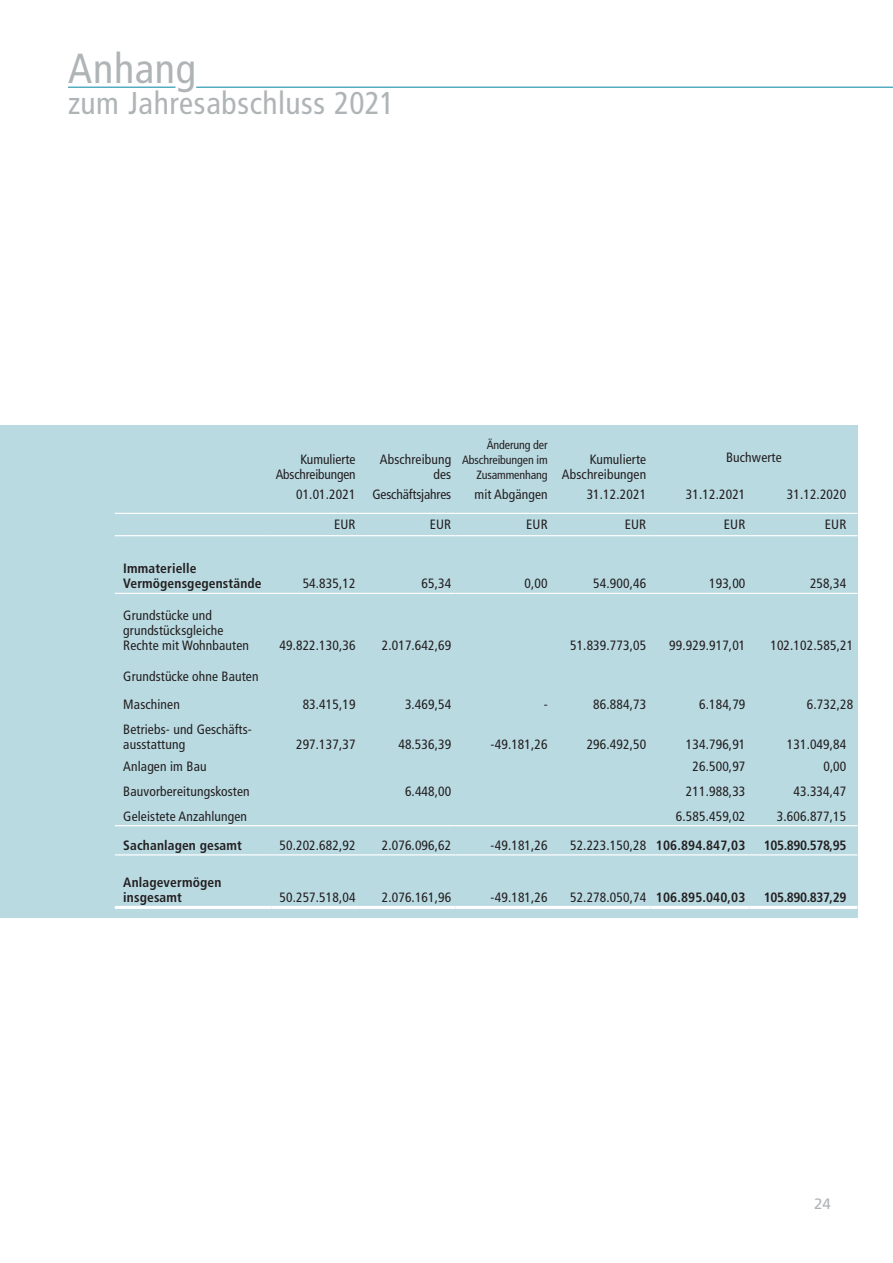
<style>
.page{position:relative;width:893px;height:1263px;background:#fff}
.page>*{position:absolute;margin:0;border:0;box-sizing:border-box;transform-origin:0 0}
.Seitenkopf_grau{font:condensed 42px "Frutiger LT Std";letter-spacing:.015em;color:#afb4b6}
.Seitenkopf_grau-2{font:condensed 31.5px "Frutiger LT Std";letter-spacing:.015em;color:#afb4b6}
.t1{font:15px "Frutiger LT Std";color:#afb4b6}
.Tab__Copy{font:condensed 13.5px/15px "Frutiger LT Std";letter-spacing:.01em;color:#231f20;text-align:right}
.Tab__Copy-2{font:700 condensed 13.5px/15px "Frutiger LT Std";letter-spacing:.01em;color:#231f20}
.Tab__Copy-3{font:condensed 13.5px "Frutiger LT Std";letter-spacing:-.01em;color:#231f20}
.Tab__Copy-4{font:700 condensed 13.5px "Frutiger LT Std";letter-spacing:-.03em;color:#231f20}
.Tab__Copy-5{font:condensed 12px/15px "Frutiger LT Std";letter-spacing:-.01em;color:#231f20;text-align:right}
</style>
<div class="page">
<hr style="left:68px;top:87px;width:825px;height:1px;background:#1e94ad">
<svg style="left:171px;top:86px;width:29px;height:2px"></svg>
<div style="left:0;top:425px;width:857px;height:493px;background:#badae2"></div>
<svg style="left:115px;top:512px;width:742px;height:344px"></svg>
<hr style="left:115px;top:513px;width:156px;height:1px;background:#fff">
<hr style="left:271px;top:513px;width:89px;height:1px;background:#fff">
<hr style="left:360px;top:513px;width:96px;height:1px;background:#fff">
<hr style="left:456px;top:513px;width:96px;height:1px;background:#fff">
<hr style="left:552px;top:513px;width:98px;height:1px;background:#fff">
<hr style="left:650px;top:513px;width:100px;height:1px;background:#fff">
<hr style="left:750px;top:513px;width:107px;height:1px;background:#fff">
<hr style="left:115px;top:535px;width:156px;height:1px;background:#fff">
<hr style="left:271px;top:535px;width:89px;height:1px;background:#fff">
<hr style="left:360px;top:535px;width:96px;height:1px;background:#fff">
<hr style="left:456px;top:535px;width:96px;height:1px;background:#fff">
<hr style="left:552px;top:535px;width:98px;height:1px;background:#fff">
<hr style="left:650px;top:535px;width:100px;height:1px;background:#fff">
<hr style="left:750px;top:535px;width:107px;height:1px;background:#fff">
<hr style="left:115px;top:593px;width:156px;height:1px;background:#fff">
<hr style="left:271px;top:593px;width:89px;height:1px;background:#fff">
<hr style="left:360px;top:593px;width:96px;height:1px;background:#fff">
<hr style="left:456px;top:593px;width:96px;height:1px;background:#fff">
<hr style="left:552px;top:593px;width:98px;height:1px;background:#fff">
<hr style="left:650px;top:593px;width:100px;height:1px;background:#fff">
<hr style="left:750px;top:593px;width:107px;height:1px;background:#fff">
<hr style="left:115px;top:906px;width:156px;height:3px;background:#fff">
<hr style="left:271px;top:906px;width:89px;height:3px;background:#fff">
<hr style="left:360px;top:906px;width:96px;height:3px;background:#fff">
<hr style="left:456px;top:906px;width:96px;height:3px;background:#fff">
<hr style="left:552px;top:906px;width:98px;height:3px;background:#fff">
<hr style="left:650px;top:906px;width:100px;height:3px;background:#fff">
<hr style="left:750px;top:906px;width:107px;height:3px;background:#fff">
<hr style="left:115px;top:825px;width:156px;height:1px;background:#fff">
<hr style="left:271px;top:825px;width:89px;height:1px;background:#fff">
<hr style="left:360px;top:825px;width:96px;height:1px;background:#fff">
<hr style="left:456px;top:825px;width:96px;height:1px;background:#fff">
<hr style="left:552px;top:825px;width:98px;height:1px;background:#fff">
<hr style="left:650px;top:825px;width:100px;height:1px;background:#fff">
<hr style="left:750px;top:825px;width:107px;height:1px;background:#fff">
<hr style="left:115px;top:854px;width:156px;height:1px;background:#fff">
<hr style="left:271px;top:854px;width:89px;height:1px;background:#fff">
<hr style="left:360px;top:854px;width:96px;height:1px;background:#fff">
<hr style="left:456px;top:854px;width:96px;height:1px;background:#fff">
<hr style="left:552px;top:854px;width:98px;height:1px;background:#fff">
<hr style="left:650px;top:854px;width:100px;height:1px;background:#fff">
<hr style="left:750px;top:854px;width:107px;height:1px;background:#fff">
<p class="Seitenkopf_grau" style="left:68px;top:44px;width:129px">Anhang</p>
<p class="Seitenkopf_grau-2" style="left:68px;top:85px;width:328px">zum Jahresabschluss 2021</p>
<p class="Tab__Copy" style="left:300px;top:451px;width:57px">Kumulierte</p>
<p class="Tab__Copy-3" style="left:276px;top:466px;width:81px">Abschreibungen</p>
<p class="Tab__Copy" style="left:380px;top:451px;width:73px">Abschreibung des</p>
<p class="Tab__Copy-5" style="left:462px;top:437px;width:87px">Änderung der<br>Abschreibungen im<br>Zusammenhang</p>
<p class="Tab__Copy" style="left:562px;top:451px;width:86px">Kumulierte<br>Abschreibungen</p>
<p class="Tab__Copy" style="left:726px;top:449px;width:57px">Buchwerte</p>
<p class="Tab__Copy-2" style="left:123px;top:561px;width:140px">Immaterielle<br>Vermögensgegenstände</p>
<p class="Tab__Copy" style="left:123px;top:608px;width:127px;text-align:left">Grundstücke und grundstücksgleiche<br>Rechte mit Wohnbauten</p>
<p class="Tab__Copy" style="left:296px;top:487px;width:61px">01.01.2021</p>
<p class="Tab__Copy-3" style="left:372px;top:486px;width:80px">Geschäftsjahres</p>
<p class="Tab__Copy" style="left:474px;top:487px;width:75px">mit Abgängen</p>
<p class="Tab__Copy" style="left:587px;top:487px;width:61px">31.12.2021</p>
<p class="Tab__Copy" style="left:686px;top:487px;width:61px">31.12.2021</p>
<p class="Tab__Copy" style="left:787px;top:487px;width:61px">31.12.2020</p>
<p class="Tab__Copy" style="left:334px;top:516px;width:23px">EUR</p>
<p class="Tab__Copy" style="left:430px;top:516px;width:23px">EUR</p>
<p class="Tab__Copy" style="left:526px;top:516px;width:23px">EUR</p>
<p class="Tab__Copy" style="left:625px;top:516px;width:23px">EUR</p>
<p class="Tab__Copy" style="left:724px;top:516px;width:23px">EUR</p>
<p class="Tab__Copy" style="left:825px;top:516px;width:23px">EUR</p>
<p class="Tab__Copy" style="left:303px;top:576px;width:54px">54.835,12</p>
<p class="Tab__Copy" style="left:422px;top:576px;width:31px">65,34</p>
<p class="Tab__Copy" style="left:525px;top:576px;width:25px">0,00</p>
<p class="Tab__Copy" style="left:593px;top:576px;width:54px">54.900,46</p>
<p class="Tab__Copy" style="left:709px;top:576px;width:38px">193,00</p>
<p class="Tab__Copy" style="left:810px;top:576px;width:38px">258,34</p>
<p class="Tab__Copy" style="left:279px;top:638px;width:78px">49.822.130,36</p>
<p class="Tab__Copy" style="left:382px;top:638px;width:71px">2.017.642,69</p>
<p class="Tab__Copy" style="left:570px;top:638px;width:78px">51.839.773,05</p>
<p class="Tab__Copy" style="left:669px;top:638px;width:78px">99.929.917,01</p>
<p class="Tab__Copy" style="left:770px;top:638px;width:84px">102.102.585,21</p>
<p class="Tab__Copy" style="left:123px;top:669px;width:137px">Grundstücke ohne Bauten</p>
<p class="Tab__Copy" style="left:123px;top:697px;width:58px">Maschinen</p>
<p class="Tab__Copy" style="left:303px;top:697px;width:54px">83.415,19</p>
<p class="Tab__Copy" style="left:405px;top:697px;width:48px">3.469,54</p>
<p class="Tab__Copy" style="left:544px;top:697px;width:5px">-</p>
<p class="Tab__Copy" style="left:593px;top:697px;width:54px">86.884,73</p>
<p class="Tab__Copy" style="left:699px;top:697px;width:48px">6.184,79</p>
<p class="Tab__Copy" style="left:807px;top:697px;width:48px">6.732,28</p>
<p class="Tab__Copy" style="left:123px;top:721px;width:130px;text-align:left">Betriebs- und Geschäfts&shy;ausstattung</p>
<p class="Tab__Copy" style="left:296px;top:736px;width:61px">297.137,37</p>
<p class="Tab__Copy" style="left:398px;top:736px;width:54px">48.536,39</p>
<p class="Tab__Copy" style="left:491px;top:736px;width:59px">-49.181,26</p>
<p class="Tab__Copy" style="left:587px;top:736px;width:61px">296.492,50</p>
<p class="Tab__Copy" style="left:686px;top:736px;width:61px">134.796,91</p>
<p class="Tab__Copy" style="left:787px;top:736px;width:61px">131.049,84</p>
<p class="Tab__Copy" style="left:123px;top:758px;width:85px">Anlagen im Bau</p>
<p class="Tab__Copy" style="left:692px;top:758px;width:54px">26.500,97</p>
<p class="Tab__Copy" style="left:823px;top:758px;width:24px">0,00</p>
<p class="Tab__Copy" style="left:123px;top:784px;width:128px">Bauvorbereitungskosten</p>
<p class="Tab__Copy" style="left:405px;top:784px;width:48px">6.448,00</p>
<p class="Tab__Copy" style="left:686px;top:784px;width:61px">211.988,33</p>
<p class="Tab__Copy" style="left:793px;top:784px;width:54px">43.334,47</p>
<p class="Tab__Copy" style="left:123px;top:808px;width:125px">Geleistete Anzahlungen</p>
<p class="Tab__Copy" style="left:676px;top:808px;width:71px">6.585.459,02</p>
<p class="Tab__Copy" style="left:777px;top:808px;width:71px">3.606.877,15</p>
<p class="Tab__Copy-2" style="left:123px;top:838px;width:120px">Sachanlagen gesamt</p>
<p class="Tab__Copy" style="left:279px;top:838px;width:78px">50.202.682,92</p>
<p class="Tab__Copy" style="left:382px;top:838px;width:71px">2.076.096,62</p>
<p class="Tab__Copy" style="left:491px;top:838px;width:59px">-49.181,26</p>
<p class="Tab__Copy" style="left:570px;top:838px;width:78px">52.223.150,28</p>
<p class="Tab__Copy-2" style="left:656px;top:838px;width:91px">106.894.847,03</p>
<p class="Tab__Copy-4" style="left:764px;top:837px;width:84px">105.890.578,95</p>
<p class="Tab__Copy-2" style="left:123px;top:875px;width:100px">Anlagevermögen insgesamt</p>
<p class="Tab__Copy" style="left:279px;top:890px;width:78px">50.257.518,04</p>
<p class="Tab__Copy" style="left:382px;top:890px;width:71px">2.076.161,96</p>
<p class="Tab__Copy" style="left:491px;top:890px;width:59px">-49.181,26</p>
<p class="Tab__Copy" style="left:570px;top:890px;width:78px">52.278.050,74</p>
<p class="Tab__Copy-2" style="left:656px;top:890px;width:91px">106.895.040,03</p>
<p class="Tab__Copy-4" style="left:764px;top:890px;width:84px">105.890.837,29</p>
<p class="t1" style="left:814px;top:1195px;width:18px">24</p>
</div>
